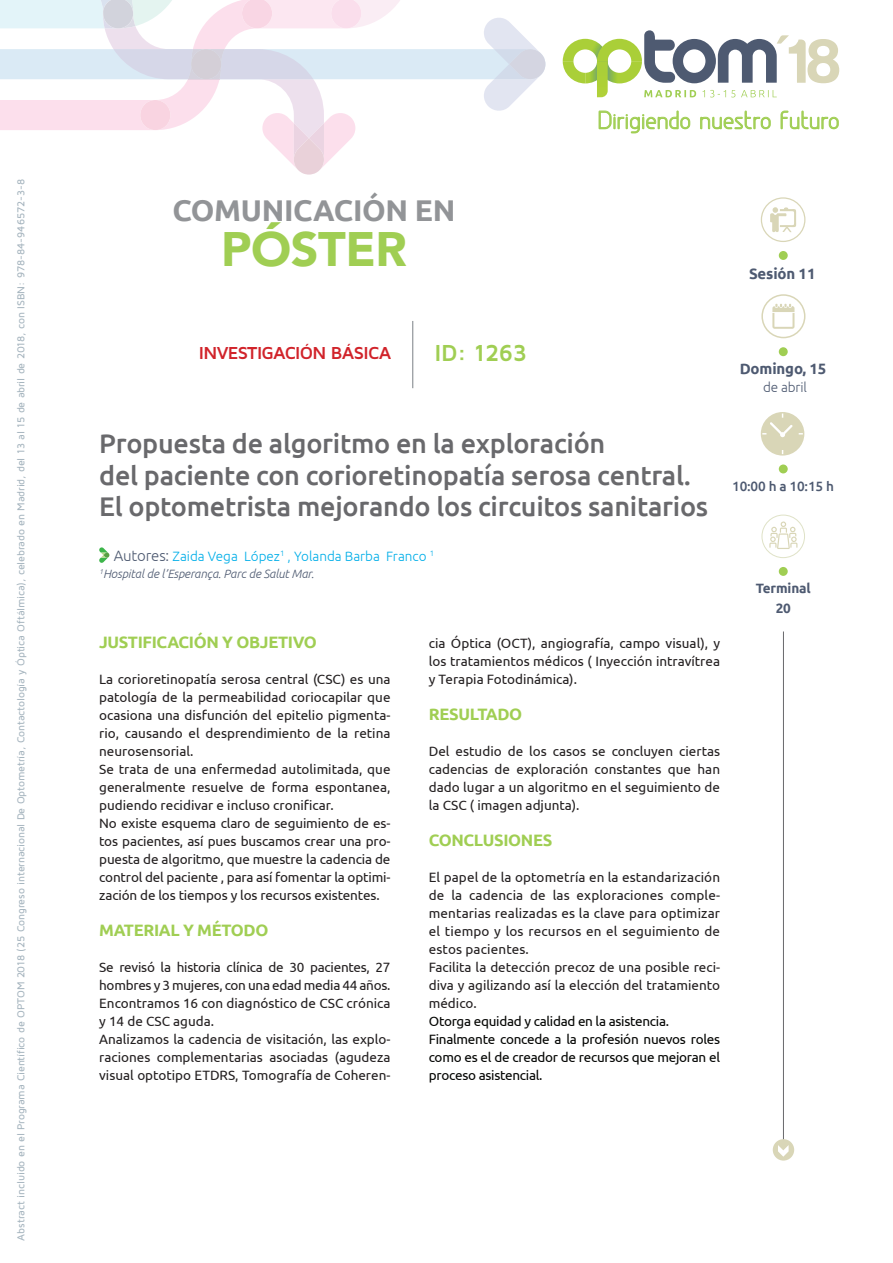
<style>
.page{position:relative;width:893px;height:1263px;background:#fff}
.page>*{position:absolute;margin:0;border:0;box-sizing:border-box;transform-origin:0 0}
.t1{font:900 48.3px "Avenir";letter-spacing:-.01em;color:#a0ce53}
.t2{font:700 30px "Ubuntu";letter-spacing:-.01em;color:#929497}
.t3{font:500 27px/31.5px "Ubuntu";letter-spacing:-.01em;color:#69696c}
.t4{font:700 24px "Maven Pro";letter-spacing:-.02em;color:#a0ce53}
.t5{font:23.4px "Greyscale Basic";color:#a0ce53}
.t6{font:700 18px "Maven Pro";letter-spacing:-.04em;color:#d1232a}
.t7{font:700 16.5px "Ubuntu";letter-spacing:-.02em;color:#a0ce53}
.t8{font:700 15px "Ubuntu";letter-spacing:-.01em;color:#4e5a71}
.t9{font:13.5px/18px "Ubuntu";color:#231f20}
.t10{font:13.5px/18px "Ubuntu";letter-spacing:-.02em;color:#040503}
.t11{font:300 13.5px "Ubuntu";color:#00aee8}
.t12{font:500 13.5px "Ubuntu";letter-spacing:-.01em;color:#4e5a71}
.t13{font:700 13.5px/19.5px "Ubuntu";color:#4e5a71;text-align:center}
.t14{font:300 13.5px "Ubuntu";letter-spacing:-.01em;color:#4e5a71}
.t15{font:italic 300 12px "Ubuntu";letter-spacing:-.01em;color:#4e5a71}
.t16{font:500 10.5px "Maven Pro";letter-spacing:-.015em;color:#a5b4be}
.s1{font-size:15px;color:#4e5a71}
</style>
<div class="page">
<svg style="left:563px;top:30px;width:276px;height:67px"></svg>
<svg style="left:599px;top:111px;width:91px;height:22px"></svg>
<svg style="left:700px;top:111px;width:71px;height:18px"></svg>
<svg style="left:781px;top:111px;width:58px;height:18px"></svg>
<svg style="left:0;top:0;width:545px;height:175px"></svg>
<div style="left:773px;top:1139px;width:21px;height:21px;background:#d9d6b7;border-radius:50%"></div>
<svg style="left:778px;top:1145px;width:11px;height:12px"></svg>
<div style="left:761px;top:294px;width:44px;height:44px;border:2px solid #d9d6b7;border-radius:50%"></div>
<div style="left:779px;top:347px;width:9px;height:9px;background:#a0ce53;border-radius:50%"></div>
<div style="left:779px;top:251px;width:9px;height:9px;background:#a0ce53;border-radius:50%"></div>
<svg style="left:772px;top:304px;width:22px;height:25px"></svg>
<div style="left:779px;top:567px;width:9px;height:9px;background:#a0ce53;border-radius:50%"></div>
<div style="left:762px;top:515px;width:43px;height:43px;border:1px solid #dfe2c7;border-radius:50%"></div>
<svg style="left:769px;top:521px;width:28px;height:28px"></svg>
<div style="left:779px;top:464px;width:9px;height:9px;background:#a0ce53;border-radius:50%"></div>
<svg style="left:761px;top:412px;width:43px;height:44px"></svg>
<hr style="left:783px;top:631px;width:1px;height:508px;background:#69696c">
<svg style="left:761px;top:197px;width:44px;height:45px"></svg>
<hr style="left:412px;top:321px;width:1px;height:67px;background:#7a8086">
<svg style="left:99px;top:547px;width:10px;height:16px"></svg>
<p class="t16" style="left:14px;top:1240px;width:1063px;rotate:-90deg">Abstract incluido en el Programa Científico de OPTOM 2018 (25 Congreso internacional De Optometría, Contactología y Óptica Oftálmica), celebrado en Madrid, del 13 al 15 de abril de 2018, con ISBN: 978-84-946572-3-8</p>
<h2 class="t2" style="left:172px;top:192px;width:262px">COMUNICACIÓN EN</h2>
<h1 class="t1" style="left:221px;top:208px;width:187px">PÓSTER</h1>
<h3 class="t6" style="left:199px;top:341px;width:194px">INVESTI GACI ÓN BÁSI CA</h3>
<h3 class="t4" style="left:434px;top:338px;width:94px">ID: 1263</h3>
<h3 class="t5" style="left:597px;top:106px;width:244px">Dirigiendo nuestro futuro</h3>
<p class="t8" style="left:749px;top:264px;width:68px">SESIÓN 11</p>
<p class="t8" style="left:740px;top:360px;width:88px">DOMINGO, 15</p>
<p class="t14" style="left:763px;top:379px;width:45px">de abril</p>
<h3 class="t3" style="left:99px;top:427px;width:611px">Propuesta de algoritmo en la exploración<br>del paciente con corioretinopatía serosa central.<br>El optometrista mejorando los circuitos sanitarios</h3>
<p class="t11" style="left:114px;top:548px;width:322px"><span class="s1">Autores:</span> Zaida Vega López<sup>1</sup> , Yolanda Barba Franco <sup>1</sup></p>
<p class="t15" style="left:99px;top:567px;width:217px"><sup>1</sup>Hospital de l’Esperança. Parc de Salut Mar.</p>
<p class="t7" style="left:99px;top:632px;width:219px">JUSTIFICACIÓN Y OBJETIVO</p>
<p class="t9" style="left:99px;top:670px;width:293px">La corioretinopatía serosa central (CSC) es una patología de la permeabilidad coriocapilar que ocasiona una disfunción del epitelio pigmenta&shy;rio, causando el desprendimiento de la retina neurosensorial.<br>Se trata de una enfermedad autolimitada, que generalmente resuelve de forma espontanea, pudiendo recidivar e incluso cronificar.<br>No existe esquema claro de seguimiento de es&shy;tos pacientes, así pues buscamos crear una pro&shy;puesta de algoritmo, que muestre la cadencia de control del paciente , para así fomentar la optimi&shy;zación de los tiempos y los recursos existentes.</p>
<p class="t7" style="left:99px;top:920px;width:171px">MATERIAL Y MÉTODO</p>
<p class="t9" style="left:99px;top:958px;width:293px">Se revisó la historia clínica de 30 pacientes, 27 hombres y 3 mujeres, con una edad media 44 años.<br>Encontramos 16 con diagnóstico de CSC crónica y 14 de CSC aguda.<br>Analizamos la cadencia de visitación, las explo&shy;raciones complementarias asociadas (agudeza visual optotipo ETDRS, Tomografía de Coheren-</p>
<p class="t9" style="left:429px;top:634px;width:293px;text-align:justify">cia Óptica (OCT), angiografía, campo visual), y los tratamientos médicos ( Inyección intravítrea y Terapia Fotodinámica).</p>
<p class="t7" style="left:429px;top:704px;width:95px">RESULTADO</p>
<p class="t9" style="left:429px;top:742px;width:293px;text-align:justify">Del estudio de los casos se concluyen ciertas cadencias de exploración constantes que han dado lugar a un algoritmo en el seguimiento de la CSC ( imagen adjunta).</p>
<p class="t7" style="left:429px;top:830px;width:125px">CONCLUSIONES</p>
<p class="t9" style="left:429px;top:868px;width:293px">El papel de la optometría en la estandarización de la cadencia de las exploraciones comple&shy;mentarias realizadas es la clave para optimizar el tiempo y los recursos en el seguimiento de estos pacientes.<br>Facilita la detección precoz de una posible reci&shy;diva y agilizando así la elección del tratamiento médico.</p>
<p class="t10" style="left:429px;top:1012px;width:293px">Otorga equidad y calidad en la asistencia.<br>Finalmente concede a la profesión nuevos roles como es el de creador de recursos que mejoran el proceso asistencial.</p>
<p class="t12" style="left:732px;top:478px;width:103px">10:00 h a 10:15 h</p>
<p class="t13" style="left:756px;top:578px;width:57px">TERMINAL<br>20</p>
</div>
